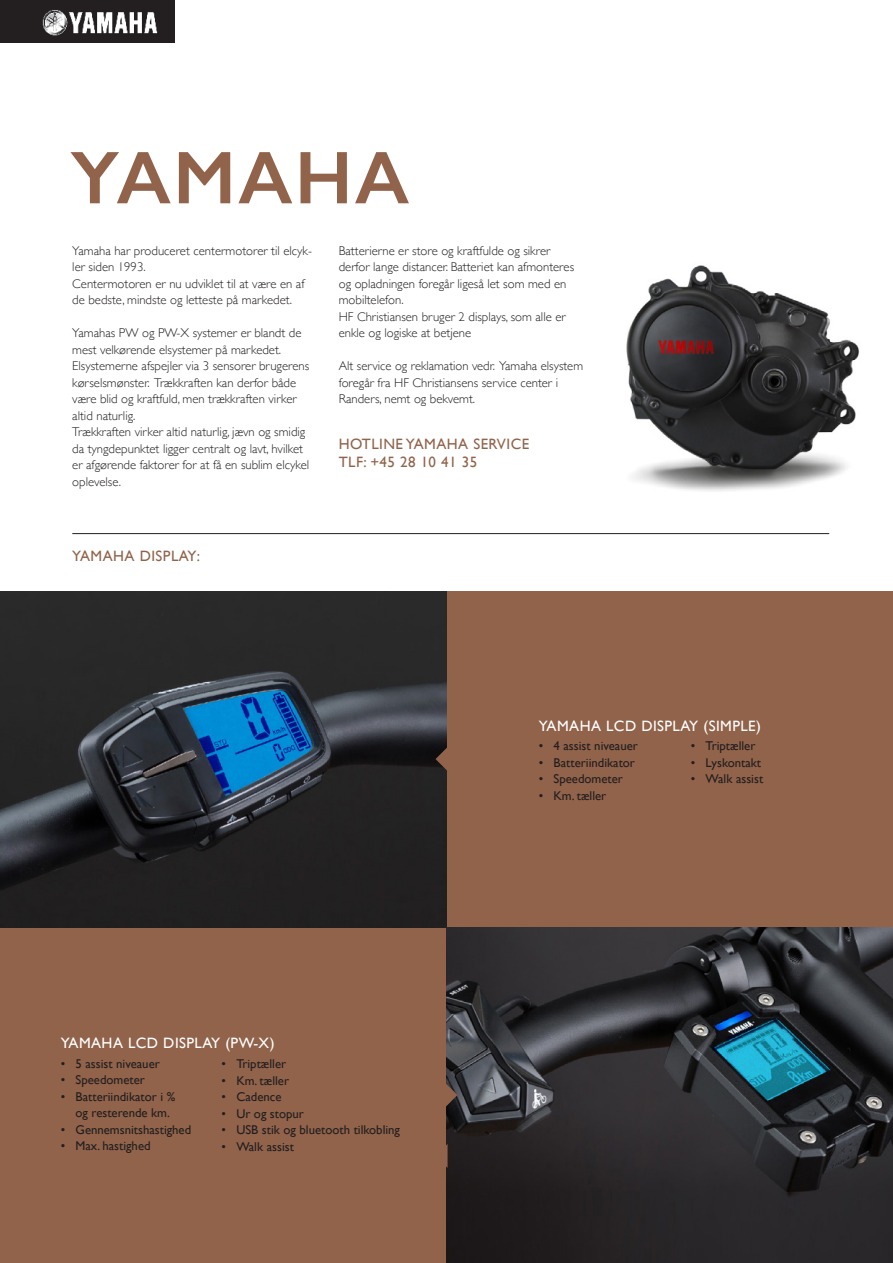
<style>
.page{position:relative;width:893px;height:1263px;background:#fff}
.page>*{position:absolute;margin:0;border:0;box-sizing:border-box;transform-origin:0 0}
.Overskrift_Image{font:600 75px "Gill Sans";letter-spacing:.03em;color:#91634b}
.Mellemrubrik{font:15px "Gill Sans";letter-spacing:.03em;color:#91634b}
.Mellemrubrik-2{font:15px "Gill Sans";letter-spacing:.03em;color:#fff}
.Brødtekst{font:300 12.75px/16.5px "Gill Sans";color:#231f20}
.Image_brødtekst_pant{font:12.75px/16.5px "Gill Sans";color:#221e1f}
</style>
<div class="page">
<img style="left:626px;top:265px;width:233px;height:226px">
<div style="left:0;top:0;width:174px;height:43px;background:#231f20"></div>
<img style="left:43px;top:10px;width:115px;height:25px">
<hr style="left:72px;top:533px;width:757px;height:1px;background:#231f20">
<div style="left:0;top:591px;width:893px;height:672px;background:#91634b"></div>
<img style="left:0;top:591px;width:446px;height:336px">
<img style="left:446px;top:927px;width:447px;height:336px">
<svg style="left:435px;top:747px;width:12px;height:24px"></svg>
<svg style="left:446px;top:1083px;width:11px;height:24px"></svg>
<svg style="left:446px;top:1144px;width:2px;height:24px"></svg>
<p class="Overskrift_Image" style="left:70px;top:133px;width:341px">YAMAHA</p>
<p class="Brødtekst" style="left:72px;top:242px;width:241px">Yamaha har produceret centermotorer til elcyk&shy;ler siden 1993.</p>
<p class="Brødtekst" style="left:72px;top:275px;width:234px">Centermotoren er nu udviklet til at være en af de bedste, mindste og letteste på markedet.</p>
<p class="Brødtekst" style="left:72px;top:324px;width:231px">Yamahas PW og PW-X systemer er blandt de mest velkørende elsystemer på markedet.</p>
<p class="Brødtekst" style="left:72px;top:357px;width:239px">Elsystemerne afspejler via 3 sensorer brugerens kørselsmønster. Trækkraften kan derfor både være blid og kraftfuld, men trækkraften virker altid naturlig.</p>
<p class="Brødtekst" style="left:72px;top:423px;width:238px">Trækkraften virker altid naturlig, jævn og smidig da tyngdepunktet ligger centralt og lavt, hvilket er afgørende faktorer for at få en sublim elcykel oplevelse.</p>
<p class="Mellemrubrik" style="left:72px;top:547px;width:129px">YAMAHA DISPLAY:</p>
<p class="Brødtekst" style="left:339px;top:242px;width:237px">Batterierne er store og kraftfulde og sikrer derfor lange distancer. Batteriet kan afmonteres og opladningen foregår ligeså let som med en mobiltelefon.</p>
<p class="Brødtekst" style="left:339px;top:308px;width:228px">HF Christiansen bruger 2 displays, som alle er enkle og logiske at betjene</p>
<p class="Brødtekst" style="left:339px;top:357px;width:246px">Alt service og reklamation vedr. Yamaha elsystem foregår fra HF Christiansens service center i<br>Randers, nemt og bekvemt.</p>
<p class="Mellemrubrik" style="left:339px;top:435px;width:192px">HOTLINE YAMAHA SERVICE</p>
<p class="Mellemrubrik" style="left:339px;top:453px;width:140px">TLF: +45 28 10 41 35</p>
<p class="Mellemrubrik-2" style="left:539px;top:717px;width:224px">YAMAHA LCD DISPLAY (SIMPLE)</p>
<p class="Image_brødtekst_pant" style="left:539px;top:737px;width:101px">• 4 assist niveauer</p>
<p class="Image_brødtekst_pant" style="left:539px;top:754px;width:98px">• Batteriindikator</p>
<p class="Image_brødtekst_pant" style="left:539px;top:770px;width:86px">• Speedometer</p>
<p class="Image_brødtekst_pant" style="left:539px;top:787px;width:69px">• Km. tæller</p>
<p class="Image_brødtekst_pant" style="left:691px;top:737px;width:66px">• Triptæller</p>
<p class="Image_brødtekst_pant" style="left:691px;top:754px;width:72px">• Lyskontakt</p>
<p class="Image_brødtekst_pant" style="left:691px;top:770px;width:74px">• Walk assist</p>
<p class="Mellemrubrik-2" style="left:61px;top:1034px;width:215px">YAMAHA LCD DISPLAY (PW-X)</p>
<p class="Image_brødtekst_pant" style="left:61px;top:1055px;width:101px">• 5 assist niveauer</p>
<p class="Image_brødtekst_pant" style="left:61px;top:1072px;width:86px">• Speedometer</p>
<p class="Image_brødtekst_pant" style="left:76px;top:1088px;width:101px;text-indent:-15px">• Batteriindikator i % og resterende km.</p>
<p class="Image_brødtekst_pant" style="left:61px;top:1121px;width:132px">• Gennemsnitshastighed</p>
<p class="Image_brødtekst_pant" style="left:61px;top:1138px;width:91px">• Max. hastighed</p>
<p class="Image_brødtekst_pant" style="left:221px;top:1055px;width:66px">• Triptæller</p>
<p class="Image_brødtekst_pant" style="left:221px;top:1072px;width:69px">• Km. tæller</p>
<p class="Image_brødtekst_pant" style="left:221px;top:1088px;width:62px">• Cadence</p>
<p class="Image_brødtekst_pant" style="left:221px;top:1105px;width:84px">• Ur og stopur</p>
<p class="Image_brødtekst_pant" style="left:221px;top:1121px;width:180px">• USB stik og bluetooth tilkobling</p>
<p class="Image_brødtekst_pant" style="left:221px;top:1138px;width:74px">• Walk assist</p>
</div>
